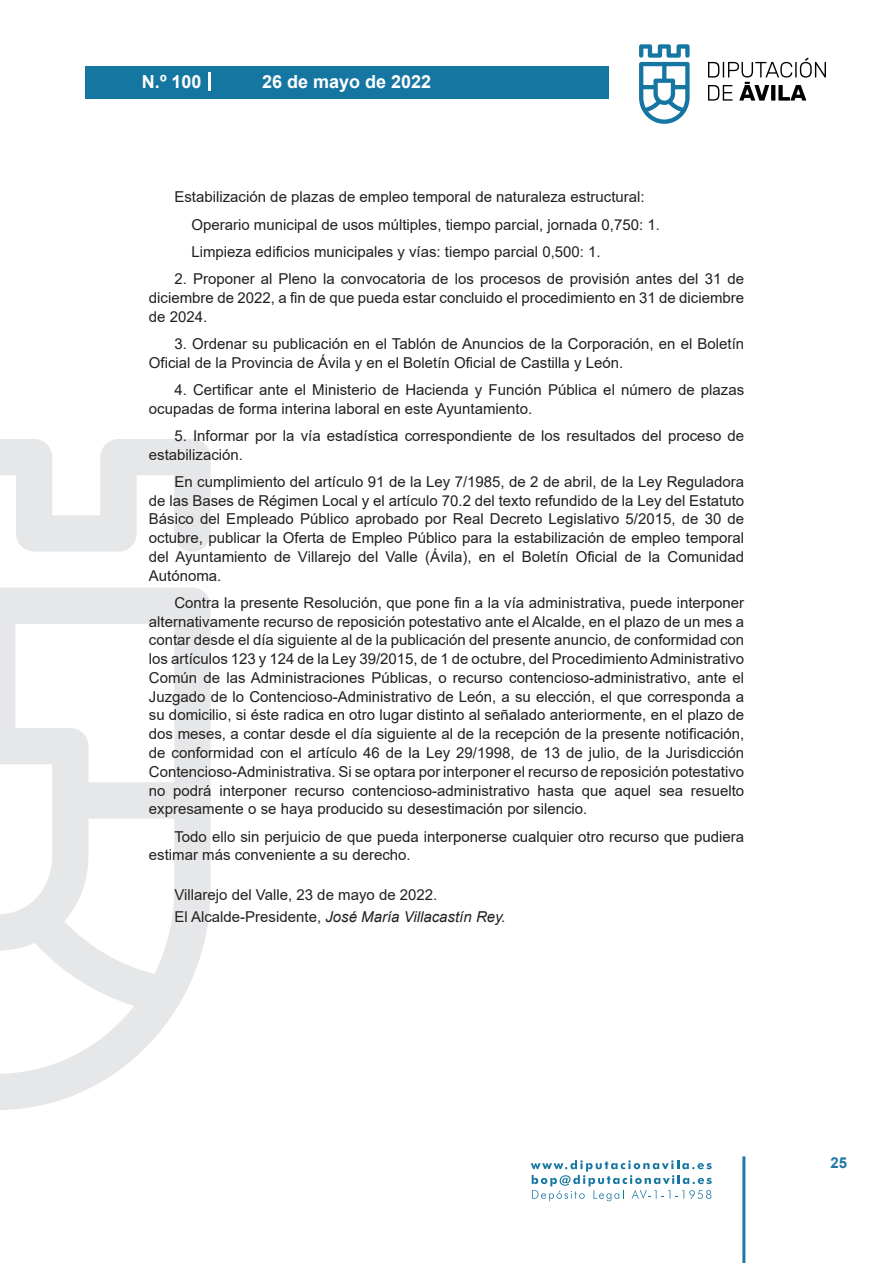
<style>
.page{position:relative;width:893px;height:1263px;background:#fff}
.page>*{position:absolute;margin:0;border:0;box-sizing:border-box;transform-origin:0 0}
.t1{font:700 18px "Arial";color:#fff}
.t2{font:15px/18.8px "Arial";color:#231f20}
.t3{font:700 15px "Arial";color:#1d76a4}
.s1{font-style:italic}
</style>
<div class="page">
<svg style="left:531px;top:1160px;width:181px;height:41px"></svg>
<div style="left:85px;top:66px;width:523px;height:33px;background:#1676a2"></div>
<svg style="left:639px;top:44px;width:51px;height:80px"></svg>
<svg style="left:708px;top:58px;width:118px;height:43px"></svg>
<hr style="left:742px;top:1156px;width:3px;height:107px;background:#1d76a4">
<svg style="left:208px;top:72px;width:2px;height:18px"></svg>
<svg style="left:0;top:439px;width:211px;height:671px"></svg>
<p class="t1" style="left:142px;top:69px;width:61px">N.º 100</p>
<p class="t1" style="left:262px;top:69px;width:171px">26 de mayo de 2022</p>
<p class="t2" style="left:191px;top:183px;width:470px;line-height:27.3px;text-indent:-17px">Estabilización de plazas de empleo temporal de naturaleza estructural:<br>Operario municipal de usos múltiples, tiempo parcial, jornada 0,750: 1.<br>Limpieza edificios municipales y vías: tiempo parcial 0,500: 1.</p>
<p class="t2" style="left:149px;top:269px;width:597px;text-align:justify;text-indent:26px">2. Proponer al Pleno la convocatoria de los procesos de provisión antes del 31 de diciembre de 2022, a fin de que pueda estar concluido el procedimiento en 31 de diciembre de 2024.</p>
<p class="t2" style="left:149px;top:334px;width:597px;text-indent:26px">3. Ordenar su publicación en el Tablón de Anuncios de la Corporación, en el Boletín<br>Oficial de la Provincia de Ávila y en el Boletín Oficial de Castilla y León.</p>
<p class="t2" style="left:149px;top:380px;width:597px;text-indent:26px">4. Certificar ante el Ministerio de Hacienda y Función Pública el número de plazas ocupadas de forma interina laboral en este Ayuntamiento.</p>
<p class="t2" style="left:149px;top:426px;width:597px;text-indent:26px">5. Informar por la vía estadística correspondiente de los resultados del proceso de estabilización.</p>
<p class="t2" style="left:149px;top:472px;width:597px;text-align:justify;text-indent:26px">En cumplimiento del artículo 91 de la Ley 7/1985, de 2 de abril, de la Ley Reguladora de las Bases de Régimen Local y el artículo 70.2 del texto refundido de la Ley del Estatuto Básico del Empleado Público aprobado por Real Decreto Legislativo 5/2015, de 30 de octubre, publicar la Oferta de Empleo Público para la estabilización de empleo temporal del Ayuntamiento de Villarejo del Valle (Ávila), en el Boletín Oficial de la Comunidad Autónoma.</p>
<p class="t2" style="left:149px;top:593px;width:597px;text-align:justify;text-indent:26px">Contra la presente Resolución, que pone fin a la vía administrativa, puede interponer alternativamente recurso de reposición potestativo ante el Alcalde, en el plazo de un mes a contar desde el día siguiente al de la publicación del presente anuncio, de conformidad con los artículos 123 y 124 de la Ley 39/2015, de 1 de octubre, del Procedimiento Administrativo Común de las Administraciones Públicas, o recurso contencioso-administrativo, ante el Juzgado de lo Contencioso-Administrativo de León, a su elección, el que corresponda a su domicilio, si éste radica en otro lugar distinto al señalado anteriormente, en el plazo de dos meses, a contar desde el día siguiente al de la recepción de la presente notificación, de conformidad con el artículo 46 de la Ley 29/1998, de 13 de julio, de la Jurisdicción Contencioso-Administrativa. Si se optara por interponer el recurso de reposición potestativo no podrá interponer recurso contencioso-administrativo hasta que aquel sea resuelto expresamente o se haya producido su desestimación por silencio.</p>
<p class="t2" style="left:149px;top:827px;width:597px;text-indent:26px">Todo ello sin perjuicio de que pueda interponerse cualquier otro recurso que pudiera estimar más conveniente a su derecho.</p>
<p class="t2" style="left:174px;top:883px;width:333px;line-height:22.2px">Villarejo del Valle, 23 de mayo de 2022.<br>El Alcalde-Presidente, <span class="s1">José María Villacastín Rey.</span></p>
<p class="t3" style="left:831px;top:1152px;width:18px">25</p>
</div>
